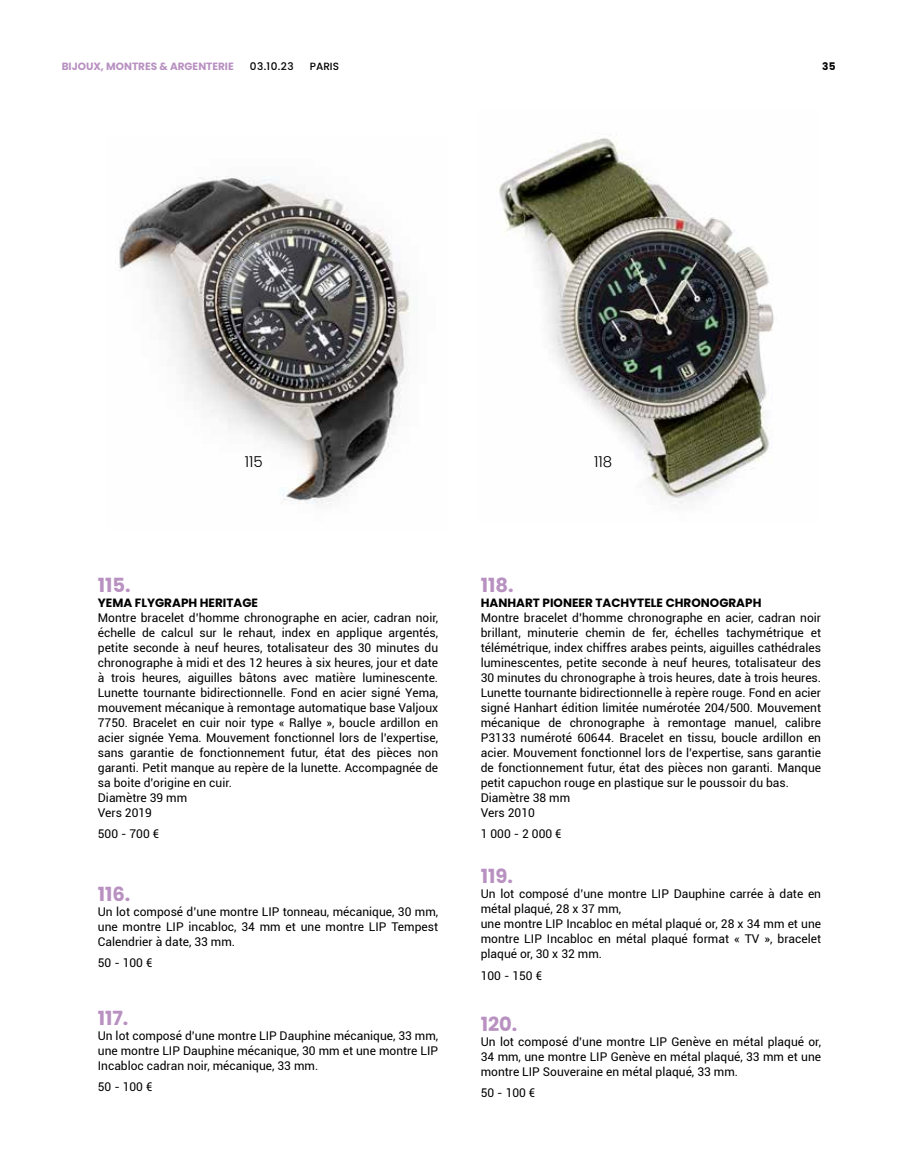
<style>
.page{position:relative;width:919px;height:1174px;background:#fff}
.page>*{position:absolute;margin:0;border:0;box-sizing:border-box;transform-origin:0 0}
.t1{font:700 19.5px "Poppins";color:#b891c1}
.t2{font:300 15px "Poppins";color:#000}
.t3{font:12px/15px "Roboto";color:#000}
.t4{font:700 12px "Poppins";color:#000}
.t5{font:700 10.5px "Poppins";color:#b891c1}
.t6{font:500 10.5px "Poppins";color:#000}
.t7{font:700 10.5px "Poppins";color:#000}
</style>
<div class="page">
<img style="left:499px;top:138px;width:275px;height:366px">
<img style="left:118px;top:176px;width:292px;height:329px">
<p class="t5" style="left:62px;top:60px;width:173px">BIJOUX, MONTRES &amp; ARGENTERIE</p>
<p class="t6" style="left:250px;top:60px;width:45px">03.10.23</p>
<p class="t6" style="left:310px;top:60px;width:31px">PARIS</p>
<p class="t7" style="left:822px;top:60px;width:15px">35</p>
<p class="t2" style="left:245px;top:453px;width:20px">115</p>
<p class="t2" style="left:594px;top:453px;width:20px">118</p>
<h1 class="t1" style="left:98px;top:574px;width:34px">115.</h1>
<p class="t4" style="left:98px;top:595px;width:162px">YEMA FLYGRAPH HERITAGE</p>
<p class="t3" style="left:98px;top:609px;width:342px">Montre bracelet d’homme chronographe en acier, cadran noir, échelle de calcul sur le rehaut, index en applique argentés, petite seconde à neuf heures, totalisateur des 30 minutes du chronographe à midi et des 12 heures à six heures, jour et date à trois heures, aiguilles bâtons avec matière luminescente.<br>Lunette tournante bidirectionnelle. Fond en acier signé Yema, mouvement mécanique à remontage automatique base Valjoux 7750. Bracelet en cuir noir type « Rallye », boucle ardillon en acier signée Yema. Mouvement fonctionnel lors de l’expertise, sans garantie de fonctionnement futur, état des pièces non garanti. Petit manque au repère de la lunette. Accompagnée de sa boite d’origine en cuir.<br>Diamètre 39 mm<br>Vers 2019</p>
<p class="t3" style="left:98px;top:825px;width:63px">500 - 700 €</p>
<h1 class="t1" style="left:98px;top:882px;width:34px">116.</h1>
<p class="t3" style="left:98px;top:903px;width:342px;text-align:justify">Un lot composé d’une montre LIP tonneau, mécanique, 30 mm, une montre LIP incabloc, 34 mm et une montre LIP Tempest Calendrier à date, 33 mm.</p>
<p class="t3" style="left:98px;top:954px;width:56px">50 - 100 €</p>
<h1 class="t1" style="left:98px;top:1007px;width:32px">117.</h1>
<p class="t3" style="left:98px;top:1028px;width:342px;text-align:justify">Un lot composé d’une montre LIP Dauphine mécanique, 33 mm, une montre LIP Dauphine mécanique, 30 mm et une montre LIP Incabloc cadran noir, mécanique, 33 mm.</p>
<p class="t3" style="left:98px;top:1079px;width:56px">50 - 100 €</p>
<h1 class="t1" style="left:480px;top:574px;width:34px">118.</h1>
<p class="t4" style="left:480px;top:595px;width:282px">HANHART PIONEER TACHYTELE CHRONOGRAPH</p>
<p class="t3" style="left:480px;top:609px;width:342px">Montre bracelet d’homme chronographe en acier, cadran noir brillant, minuterie chemin de fer, échelles tachymétrique et télémétrique, index chiffres arabes peints, aiguilles cathédrales luminescentes, petite seconde à neuf heures, totalisateur des 30 minutes du chronographe à trois heures, date à trois heures.<br>Lunette tournante bidirectionnelle à repère rouge. Fond en acier signé Hanhart édition limitée numérotée 204/500. Mouvement mécanique de chronographe à remontage manuel, calibre P3133 numéroté 60644. Bracelet en tissu, boucle ardillon en acier. Mouvement fonctionnel lors de l’expertise, sans garantie de fonctionnement futur, état des pièces non garanti. Manque petit capuchon rouge en plastique sur le poussoir du bas.<br>Diamètre 38 mm<br>Vers 2010</p>
<p class="t3" style="left:480px;top:825px;width:82px">1 000 - 2 000 €</p>
<h1 class="t1" style="left:480px;top:865px;width:34px">119.</h1>
<p class="t3" style="left:480px;top:886px;width:342px">Un lot composé d’une montre LIP Dauphine carrée à date en métal plaqué, 28 x 37 mm,<br>une montre LIP Incabloc en métal plaqué or, 28 x 34 mm et une montre LIP Incabloc en métal plaqué format « TV », bracelet plaqué or, 30 x 32 mm.</p>
<p class="t3" style="left:480px;top:967px;width:63px">100 - 150 €</p>
<h1 class="t1" style="left:480px;top:1013px;width:38px">120.</h1>
<p class="t3" style="left:480px;top:1034px;width:342px;text-align:justify">Un lot composé d’une montre LIP Genève en métal plaqué or, 34 mm, une montre LIP Genève en métal plaqué, 33 mm et une montre LIP Souveraine en métal plaqué, 33 mm.</p>
<p class="t3" style="left:480px;top:1085px;width:56px">50 - 100 €</p>
</div>
